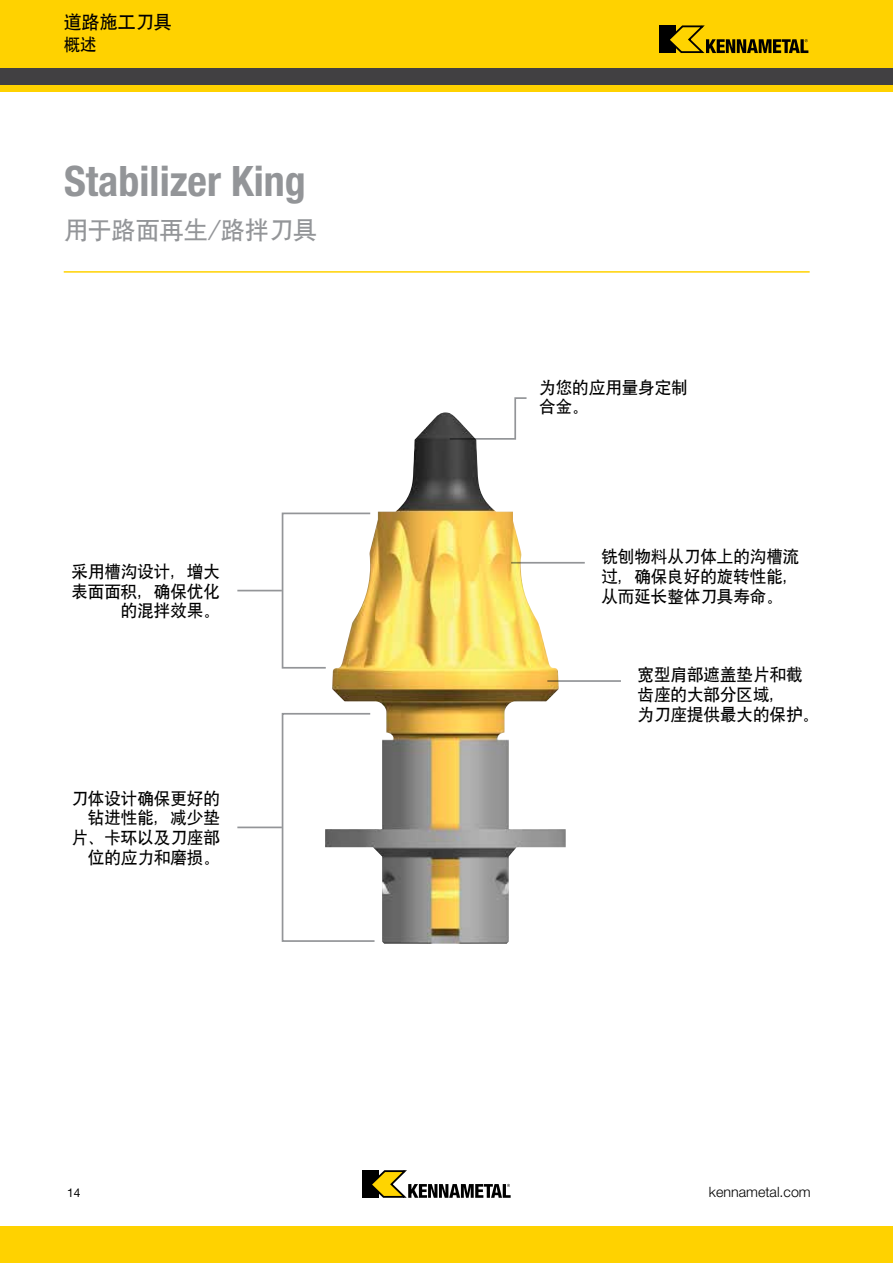
<style>
.page{position:relative;width:893px;height:1263px;background:#fff}
.page>*{position:absolute;margin:0;border:0;box-sizing:border-box;transform-origin:0 0}
.t1{font:700 condensed 42px "Helvetica Neue LT Std";color:#939598}
.t2{font:24px "SIL Hei Med Jian";color:#939598}
.t3{font:18px "SIL Hei Med Jian";color:#000}
.t4{font:16.5px/19.8px "SIL Hei Med Jian";color:#000}
.t5{font:300 14.25px "Helvetica Neue LT Std";color:#000}
.t6{font:12px "Helvetica Neue LT Std";color:#000}
</style>
<div class="page">
<div style="left:0;top:0;width:893px;height:92px;background:#ffd200"></div>
<div style="left:0;top:1226px;width:893px;height:37px;background:#ffd200"></div>
<div style="left:659px;top:26px;width:17px;height:27px;background:#000"></div>
<svg style="left:666px;top:25px;width:142px;height:28px"></svg>
<div style="left:362px;top:1170px;width:16px;height:28px;background:#000"></div>
<svg style="left:372px;top:1170px;width:139px;height:28px"></svg>
<div style="left:0;top:68px;width:893px;height:16px;background:#414042"></div>
<img style="left:332px;top:412px;width:234px;height:532px">
<hr style="left:547px;top:680px;width:74px;height:2px;background:#939598">
<hr style="left:511px;top:562px;width:74px;height:2px;background:#939598">
<hr style="left:64px;top:271px;width:746px;height:2px;background:#ffd200">
<svg style="left:281px;top:512px;width:91px;height:157px"></svg>
<hr style="left:237px;top:590px;width:45px;height:1px;background:#939598">
<svg style="left:281px;top:712px;width:95px;height:231px"></svg>
<hr style="left:237px;top:826px;width:45px;height:2px;background:#939598">
<svg style="left:448px;top:397px;width:80px;height:44px"></svg>
<p class="t3" style="left:64px;top:10px;width:110px">道路施工刀具</p>
<p class="t4" style="left:64px;top:33px;width:34px">概述</p>
<h1 class="t1" style="left:64px;top:156px;width:243px">Stabilizer King</h1>
<h2 class="t2" style="left:64px;top:213px;width:255px">用于路面再生/路拌刀具</h2>
<p class="t4" style="left:71px;top:560px;width:150px;text-align:right">采用槽沟设计，增大表面面积，确保优化的混拌效果。</p>
<p class="t4" style="left:71px;top:787px;width:150px;text-align:right">刀体设计确保更好的钻进性能，减少垫片、卡环以及刀座部位的应力和磨损。</p>
<p class="t4" style="left:539px;top:376px;width:150px">为您的应用量身定制合金。</p>
<p class="t4" style="left:601px;top:545px;width:199px;text-align:justify">铣刨物料从刀体上的沟槽流过，确保良好的旋转性能，从而延长整体刀具寿命。</p>
<p class="t4" style="left:637px;top:664px;width:183px">宽型肩部遮盖垫片和截齿座的大部分区域，<br>为刀座提供最大的保护。</p>
<p class="t6" style="left:67px;top:1185px;width:15px">14</p>
<p class="t5" style="left:709px;top:1183px;width:103px">kennametal.com</p>
</div>
